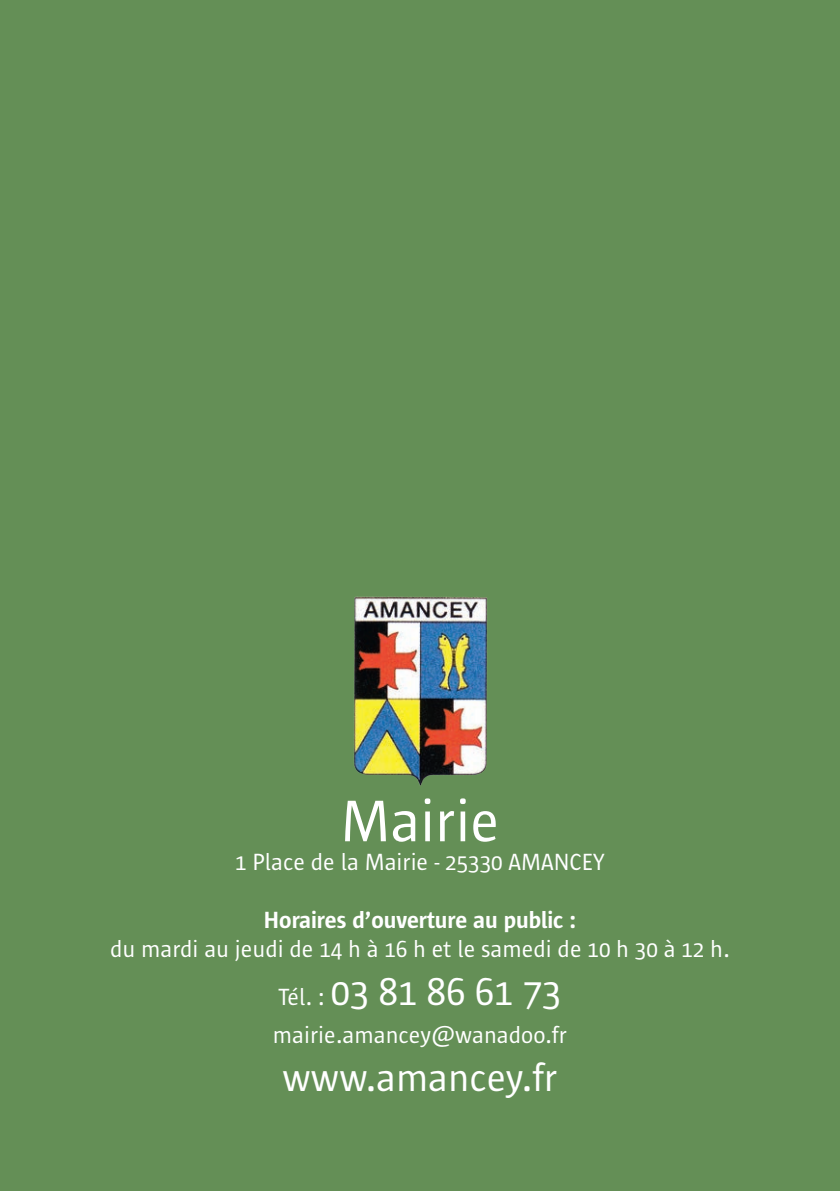
<style>
.page{position:relative;width:840px;height:1191px;background:#fff}
.page>*{position:absolute;margin:0;border:0;box-sizing:border-box;transform-origin:0 0}
.t1{font:60px "Sun Hf 5";color:#fff}
.t2{font:40px "Sun Hf 5";color:#fff}
.t3{font:24px "Sun Hf 5";color:#fff}
.t4{font:700 24px "Sun Hf 7";color:#fff}
.s1{font-size:24px}
</style>
<div class="page">
<div style="left:0;top:0;width:839px;height:1191px;background:#648f56"></div>
<img style="left:353px;top:596px;width:135px;height:190px">
<h1 class="t1" style="left:340px;top:789px;width:160px">Mairie</h1>
<p class="t3" style="left:235px;top:849px;width:370px">1 Place de la Mairie - 25330 AMANCEY</p>
<p class="t4" style="left:264px;top:907px;width:313px">Horaires d’ouverture au public :</p>
<p class="t3" style="left:110px;top:936px;width:620px">du mardi au jeudi de 14 h à 16 h et le samedi de 10 h 30 à 12 h.</p>
<h2 class="t2" style="left:278px;top:970px;width:284px"><span class="s1">Tél. :</span> 03 81 86 61 73</h2>
<p class="t3" style="left:273px;top:1022px;width:295px">mairie.amancey@wanadoo.fr</p>
<h2 class="t2" style="left:282px;top:1056px;width:276px">www.amancey.fr</h2>
</div>
